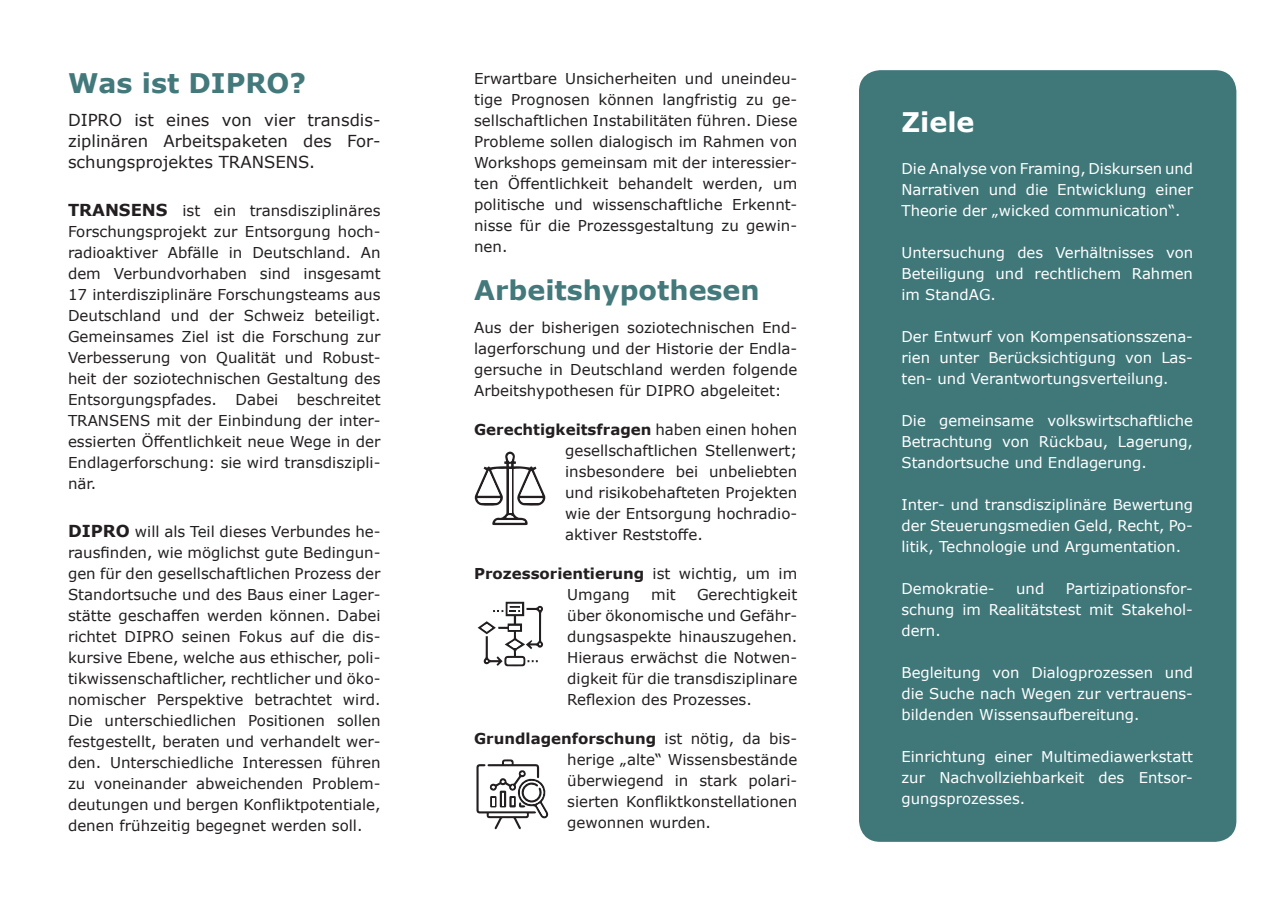
<style>
.page{position:relative;width:1280px;height:910px;background:#fff}
.page>*{position:absolute;margin:0;border:0;box-sizing:border-box;transform-origin:0 0}
.t1{font:700 27px "Verdana";color:#43797b}
.t2{font:700 27px "Verdana";color:#fff}
.t3{font:16.5px/21px "Verdana";color:#231f20;text-align:justify}
.t4{font:15px/21px "Verdana";color:#231f20;text-align:justify}
.t5{font:14.85px/21px "Verdana";color:#fff;text-align:justify}
.s1{font-weight:700;font-size:16.5px}
.s2{font-weight:700}
</style>
<div class="page">
<div style="left:859px;top:70px;width:377px;height:772px;background:#40787a;border-radius:21px"></div>
<svg style="left:474px;top:451px;width:72px;height:74px"></svg>
<svg style="left:477px;top:601px;width:67px;height:66px"></svg>
<svg style="left:476px;top:759px;width:73px;height:71px"></svg>
<p class="t1" style="left:68px;top:64px;width:240px">Was ist DIPRO?</p>
<p class="t3" style="left:68px;top:109px;width:314px">DIPRO ist eines von vier transdis&shy;ziplinären Arbeitspaketen des For&shy;schungsprojektes TRANSENS.</p>
<p class="t4" style="left:68px;top:200px;width:314px"><span class="s1">TRANSENS</span> ist ein transdisziplinäres Forschungsprojekt zur Entsorgung hoch&shy;radioaktiver Abfälle in Deutschland. An dem Verbundvorhaben sind insgesamt 17 interdisziplinäre Forschungsteams aus Deutschland und der Schweiz beteiligt.<br>Gemeinsames Ziel ist die Forschung zur Verbesserung von Qualität und Robust&shy;heit der soziotechnischen Gestaltung des Entsorgungspfades. Dabei beschreitet TRANSENS mit der Einbindung der inter&shy;essierten Öffentlichkeit neue Wege in der Endlagerforschung: sie wird transdiszipli&shy;när.</p>
<p class="t4" style="left:68px;top:521px;width:314px"><span class="s1">DIPRO</span> will als Teil dieses Verbundes he&shy;rausfinden, wie möglichst gute Bedingun&shy;gen für den gesellschaftlichen Prozess der Standortsuche und des Baus einer Lager&shy;stätte geschaffen werden können. Dabei richtet DIPRO seinen Fokus auf die dis&shy;kursive Ebene, welche aus ethischer, poli&shy;tikwissenschaftlicher, rechtlicher und öko&shy;nomischer Perspektive betrachtet wird.<br>Die unterschiedlichen Positionen sollen festgestellt, beraten und verhandelt wer&shy;den. Unterschiedliche Interessen führen zu voneinander abweichenden Problem&shy;deutungen und bergen Konfliktpotentiale, denen frühzeitig begegnet werden soll.</p>
<p class="t4" style="left:474px;top:68px;width:325px">Erwartbare Unsicherheiten und uneindeu&shy;tige Prognosen können langfristig zu ge&shy;sellschaftlichen Instabilitäten führen. Diese Probleme sollen dialogisch im Rahmen von Workshops gemeinsam mit der interessier&shy;ten Öffentlichkeit behandelt werden, um politische und wissenschaftliche Erkennt&shy;nisse für die Prozessgestaltung zu gewin&shy;nen.</p>
<p class="t1" style="left:474px;top:271px;width:287px">Arbeitshypothesen</p>
<p class="t4" style="left:474px;top:317px;width:325px">Aus der bisherigen soziotechnischen End&shy;lagerforschung und der Historie der Endla&shy;gersuche in Deutschland werden folgende Arbeitshypothesen für DIPRO abgeleitet:</p>
<p class="t4" style="left:565px;top:419px;width:234px;text-indent:-91px"><span class="s2">Gerechtigkeitsfragen</span> haben einen hohen gesellschaftlichen Stellenwert; insbesondere bei unbeliebten und risikobehafteten Projekten wie der Entsorgung hochradio&shy;aktiver Reststoffe.</p>
<p class="t4" style="left:567px;top:563px;width:232px;text-indent:-93px"><span class="s2">Prozessorientierung</span> ist wichtig, um im<br>Umgang</p>
<p class="t4" style="left:567px;top:584px;width:232px;text-indent:130px">Gerechtigkeit über ökonomische und Gefähr&shy;dungsaspekte hinauszugehen.<br>Hieraus erwächst die Notwen&shy;digkeit für die transdisziplinare Reflexion des Prozesses.</p>
<p class="t4" style="left:567px;top:728px;width:232px;text-indent:-93px"><span class="s2">Grundlagenforschung</span> ist nötig, da bis&shy;herige „alte“ Wissensbestände überwiegend in stark polari&shy;sierten Konfliktkonstellationen gewonnen wurden.</p>
<p class="t4" style="left:651px;top:584px;width:26px">mit</p>
<p class="t2" style="left:901px;top:103px;width:75px">Ziele</p>
<p class="t5" style="left:901px;top:158px;width:293px">Die Analyse von Framing, Diskursen und Narrativen und die Entwicklung einer Theorie der „wicked communication“.</p>
<p class="t5" style="left:901px;top:242px;width:293px">Untersuchung des Verhältnisses von Beteiligung und rechtlichem Rahmen im StandAG.</p>
<p class="t5" style="left:901px;top:326px;width:293px">Der Entwurf von Kompensationsszena&shy;rien unter Berücksichtigung von Las&shy;ten- und Verantwortungsverteilung.</p>
<p class="t5" style="left:901px;top:410px;width:293px">Die gemeinsame volkswirtschaftliche Betrachtung von Rückbau, Lagerung, Standortsuche und Endlagerung.</p>
<p class="t5" style="left:901px;top:494px;width:293px">Inter- und transdisziplinäre Bewertung der Steuerungsmedien Geld, Recht, Po&shy;litik, Technologie und Argumentation.</p>
<p class="t5" style="left:901px;top:578px;width:95px">Demokratie-</p>
<p class="t5" style="left:1016px;top:578px;width:30px">und</p>
<p class="t5" style="left:901px;top:578px;width:293px;text-indent:164px">Partizipationsfor&shy;schung im Realitätstest mit Stakehol&shy;dern.</p>
<p class="t5" style="left:901px;top:662px;width:293px">Begleitung von Dialogprozessen und die Suche nach Wegen zur vertrauens&shy;bildenden Wissensaufbereitung.</p>
<p class="t5" style="left:901px;top:746px;width:293px">Einrichtung einer Multimediawerkstatt zur Nachvollziehbarkeit des Entsor&shy;gungsprozesses.</p>
</div>
